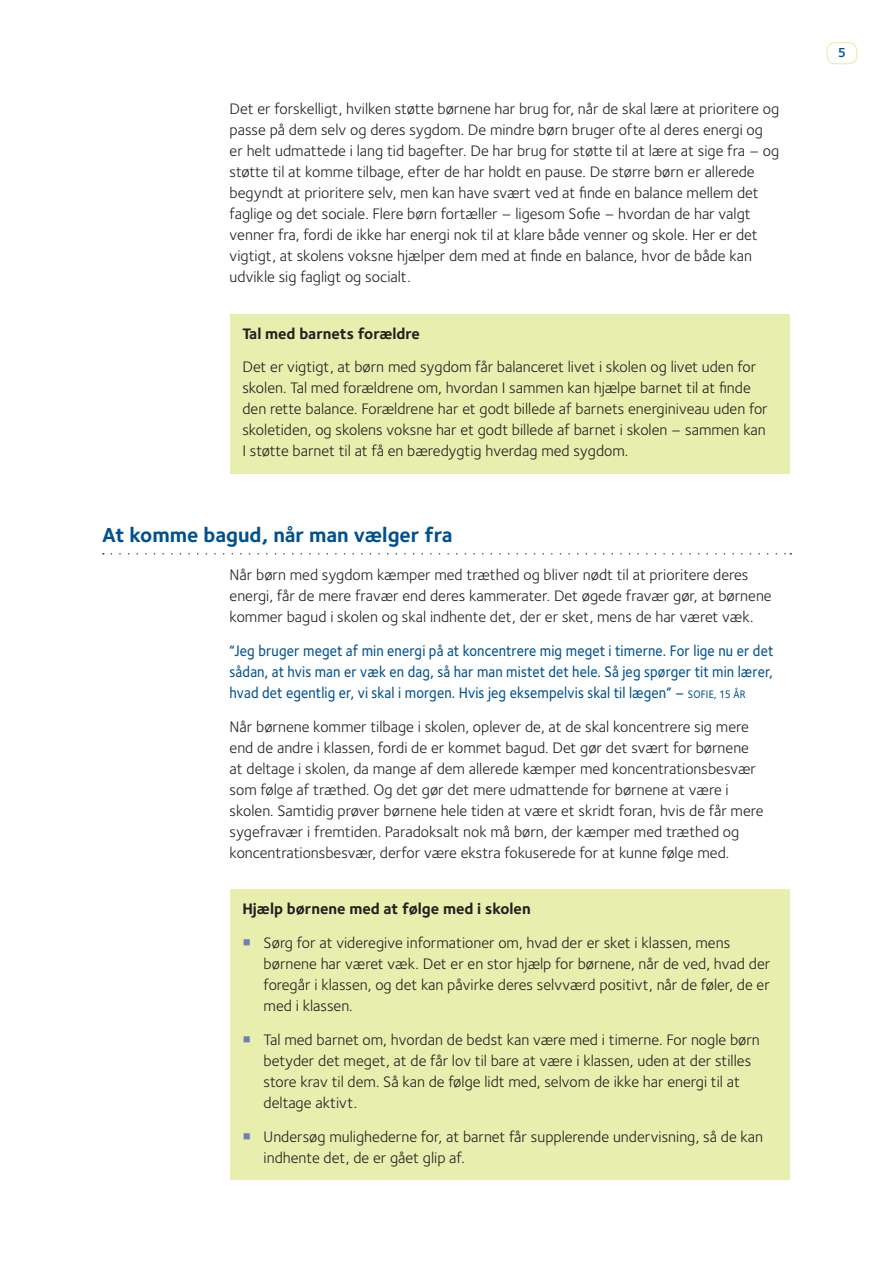
<style>
.page{position:relative;width:893px;height:1263px;background:#fff}
.page>*{position:absolute;margin:0;border:0;box-sizing:border-box;transform-origin:0 0}
.t1{font:700 21px "Foundry Sterling";color:#01508e}
.t2{font:15.75px/21px "Foundry Sterling";color:#231f20}
.t3{font:500 15.75px/21px "Foundry Sterling";letter-spacing:.01em;color:#01508e;text-align:justify;scale:.9 1}
.t4{font:700 15.75px "Foundry Sterling";color:#231f20}
.t5{font:600 13.5px "Foundry Sterling";color:#01508e}
.s1{font-size:11.25px}
.s2{font-weight:700}
.s3{font-family:"Ding One";color:#6e80b0}
</style>
<div class="page">
<div style="left:826px;top:42px;width:31px;height:22px;border:1px solid #e7eeae;border-radius:9px"></div>
<svg style="left:111px;top:553px;width:680px;height:1px"></svg>
<div style="left:230px;top:314px;width:559px;height:159px;background:#e7eeae"></div>
<div style="left:230px;top:889px;width:559px;height:291px;background:#e7eeae"></div>
<p class="t2" style="left:230px;top:98px;width:551px">Det er forskelligt, hvilken støtte børnene har brug for, når de skal lære at prioritere og passe på dem selv og deres sygdom. De mindre børn bruger ofte al deres energi og er helt udmattede i lang tid bagefter. De har brug for støtte til at lære at sige fra – og støtte til at komme tilbage, efter de har holdt en pause. De større børn er allerede begyndt at prioritere selv, men kan have svært ved at finde en balance mellem det faglige og det sociale. Flere børn fortæller – ligesom Sofie – hvordan de har valgt venner fra, fordi de ikke har energi nok til at klare både venner og skole. Her er det vigtigt, at skolens voksne hjælper dem med at finde en balance, hvor de både kan udvikle sig fagligt og socialt.</p>
<p class="t4" style="left:242px;top:324px;width:179px">Tal med barnets forældre</p>
<p class="t2" style="left:242px;top:356px;width:527px">Det er vigtigt, at børn med sygdom får balanceret livet i skolen og livet uden for skolen. Tal med forældrene om, hvordan I sammen kan hjælpe barnet til at finde den rette balance. Forældrene har et godt billede af barnets energiniveau uden for skoletiden, og skolens voksne har et godt billede af barnet i skolen – sammen kan I støtte barnet til at få en bæredygtig hverdag med sygdom.</p>
<h1 class="t1" style="left:102px;top:523px;width:352px">At komme bagud, når man vælger fra</h1>
<p class="t2" style="left:230px;top:564px;width:544px">Når børn med sygdom kæmper med træthed og bliver nødt til at prioritere deres energi, får de mere fravær end deres kammerater. Det øgede fravær gør, at børnene kommer bagud i skolen og skal indhente det, der er sket, mens de har været væk.</p>
<p class="t3" style="left:230px;top:640px;width:606px">“Jeg bruger meget af min energi på at koncentrere mig meget i timerne. For lige nu er det sådan, at hvis man er væk en dag, så har man mistet det hele. Så jeg spørger tit min lærer, hvad det egentlig er, vi skal i morgen. Hvis jeg eksempelvis skal til lægen” – <span class="s1">SOFIE, 15 ÅR</span></p>
<p class="t2" style="left:230px;top:716px;width:535px">Når børnene kommer tilbage i skolen, oplever de, at de skal koncentrere sig mere end de andre i klassen, fordi de er kommet bagud. Det gør det svært for børnene at deltage i skolen, da mange af dem allerede kæmper med koncentrationsbesvær som følge af træthed. Og det gør det mere udmattende for børnene at være i skolen. Samtidig prøver børnene hele tiden at være et skridt foran, hvis de får mere sygefravær i fremtiden. Paradoksalt nok må børn, der kæmper med træthed og koncentrationsbesvær, derfor være ekstra fokuserede for at kunne følge med.</p>
<p class="t2" style="left:242px;top:892px;width:489px;line-height:33.8px"><span class="s2">Hjælp børnene med at følge med i skolen<br></span><span class="s3">§</span> Sørg for at videregive informationer om, hvad der er sket i klassen, mens</p>
<p class="t2" style="left:264px;top:953px;width:508px;text-align:justify">børnene har været væk. Det er en stor hjælp for børnene, når de ved, hvad der foregår i klassen, og det kan påvirke deres selvværd positivt, når de føler, de er med i klassen.</p>
<p class="t2" style="left:264px;top:1029px;width:498px;text-indent:-21px"><span class="s3">§</span> Tal med barnet om, hvordan de bedst kan være med i timerne. For nogle børn betyder det meget, at de får lov til bare at være i klassen, uden at der stilles store krav til dem. Så kan de følge lidt med, selvom de ikke har energi til at deltage aktivt.</p>
<p class="t2" style="left:264px;top:1126px;width:501px;text-indent:-21px"><span class="s3">§</span> Undersøg mulighederne for, at barnet får supplerende undervisning, så de kan indhente det, de er gået glip af.</p>
<p class="t5" style="left:838px;top:45px;width:10px">5</p>
</div>
